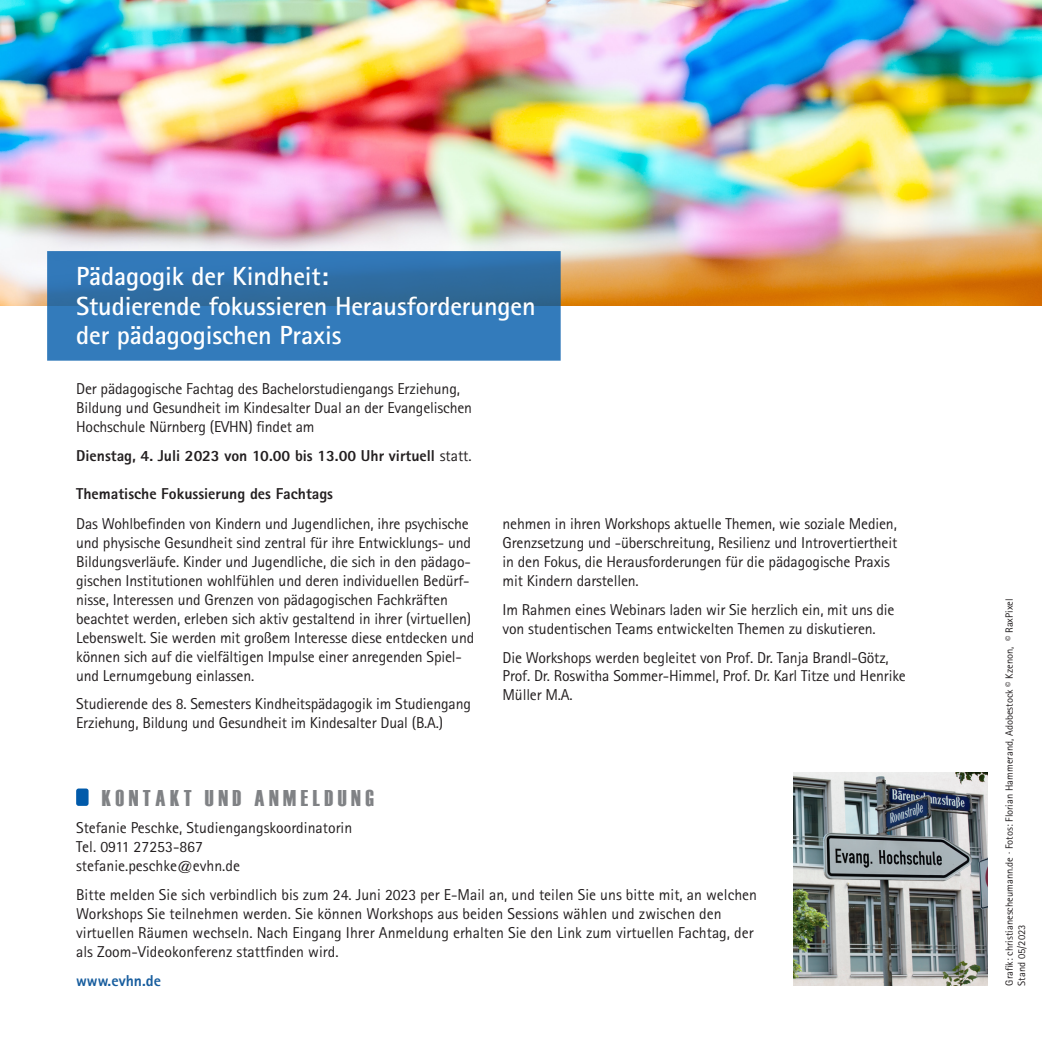
<style>
.page{position:relative;width:1042px;height:1042px;background:#fff}
.page>*{position:absolute;margin:0;border:0;box-sizing:border-box;transform-origin:0 0}
.t1{font:700 26.25px/29.8px "Rotis Sans Serif";letter-spacing:-.005em;color:#fff}
.Rubrik{font:22.75px "Haettenschweiler";letter-spacing:.2em;color:#808285}
.Fließtext{font:15.75px/18.9px "Rotis Sans Serif";letter-spacing:-.01em;color:#231f20}
.Fließtext-2{font:800 15.75px "Rotis Sans Serif";color:#231f20}
.Fließtext-3{font:800 15.75px "Rotis Sans Serif";color:#175d9e}
.Fließtext-4{font:10.5px/12.2px "Rotis Sans Serif";color:#231f20}
.s1{font-weight:400}
</style>
<div class="page">
<img style="left:794px;top:772px;width:193px;height:213px">
<img style="left:0;top:0;width:1042px;height:306px">
<svg style="left:47px;top:251px;width:514px;height:110px;fill:#337bbb"></svg>
<div style="left:76px;top:788px;width:13px;height:18px;background:#015aaa;border-radius:2px"></div>
<p class="t1" style="left:76px;top:261px;width:461px">Pädagogik der Kindheit:<br>Studierende fokussieren Herausforderungen der pädagogischen Praxis</p>
<p class="Fließtext" style="left:76px;top:379px;width:397px">Der pädagogische Fachtag des Bachelorstudiengangs Erziehung,<br>Bildung und Gesundheit im Kindesalter Dual an der Evangelischen<br>Hochschule Nürnberg (EVHN) findet am</p>
<p class="Fließtext-2" style="left:76px;top:445px;width:397px">Dienstag, 4. Juli 2023 von 10.00 bis 13.00 Uhr virtuell <span class="s1">statt.</span></p>
<p class="Fließtext-2" style="left:76px;top:484px;width:258px">Thematische Fokussierung des Fachtags</p>
<p class="Fließtext" style="left:76px;top:514px;width:400px">Das Wohlbefinden von Kindern und Jugendlichen, ihre psychische und physische Gesundheit sind zentral für ihre Entwicklungs- und Bildungsverläufe. Kinder und Jugendliche, die sich in den pädago&shy;gischen Institutionen wohlfühlen und deren individuellen Bedürf&shy;nisse, Interessen und Grenzen von pädagogischen Fachkräften beachtet werden, erleben sich aktiv gestaltend in ihrer (virtuellen)<br>Lebenswelt. Sie werden mit großem Interesse diese entdecken und können sich auf die vielfältigen Impulse einer anregenden Spiel&shy;und Lernumgebung einlassen.</p>
<p class="Fließtext" style="left:76px;top:694px;width:396px">Studierende des 8. Semesters Kindheitspädagogik im Studiengang<br>Erziehung, Bildung und Gesundheit im Kindesalter Dual (B.A.)</p>
<p class="Fließtext" style="left:502px;top:514px;width:396px">nehmen in ihren Workshops aktuelle Themen, wie soziale Medien, Grenzsetzung und -überschreitung, Resilienz und Introvertiertheit in den Fokus, die Herausforderungen für die pädagogische Praxis mit Kindern darstellen.</p>
<p class="Fließtext" style="left:502px;top:600px;width:393px">Im Rahmen eines Webinars laden wir Sie herzlich ein, mit uns die von studentischen Teams entwickelten Themen zu diskutieren.</p>
<p class="Fließtext" style="left:502px;top:648px;width:405px">Die Workshops werden begleitet von Prof. Dr. Tanja Brandl-Götz,<br>Prof. Dr. Roswitha Sommer-Himmel, Prof. Dr. Karl Titze und Henrike<br>Müller M.A.</p>
<p class="Rubrik" style="left:102px;top:785px;width:273px">KONTAKT UND ANMELDUNG</p>
<p class="Fließtext" style="left:76px;top:818px;width:278px">Stefanie Peschke, Studiengangskoordinatorin<br>Tel. 0911 27253-867 stefanie.peschke@evhn.de</p>
<p class="Fließtext" style="left:76px;top:885px;width:682px">Bitte melden Sie sich verbindlich bis zum 24. Juni 2023 per E-Mail an, und teilen Sie uns bitte mit, an welchen Workshops Sie teilnehmen werden. Sie können Workshops aus beiden Sessions wählen und zwischen den virtuellen Räumen wechseln. Nach Eingang Ihrer Anmeldung erhalten Sie den Link zum virtuellen Fachtag, der als Zoom-Videokonferenz stattfinden wird.</p>
<p class="Fließtext-3" style="left:76px;top:970px;width:86px">www.evhn.de</p>
<p class="Fließtext-4" style="left:1003px;top:985px;width:389px;rotate:-90deg">Grafik: christianescheumann.de · Fotos: Florian Hammerand, Adobestock © Kzenon, © RaxPixel<br>Stand 05/2023</p>
</div>
